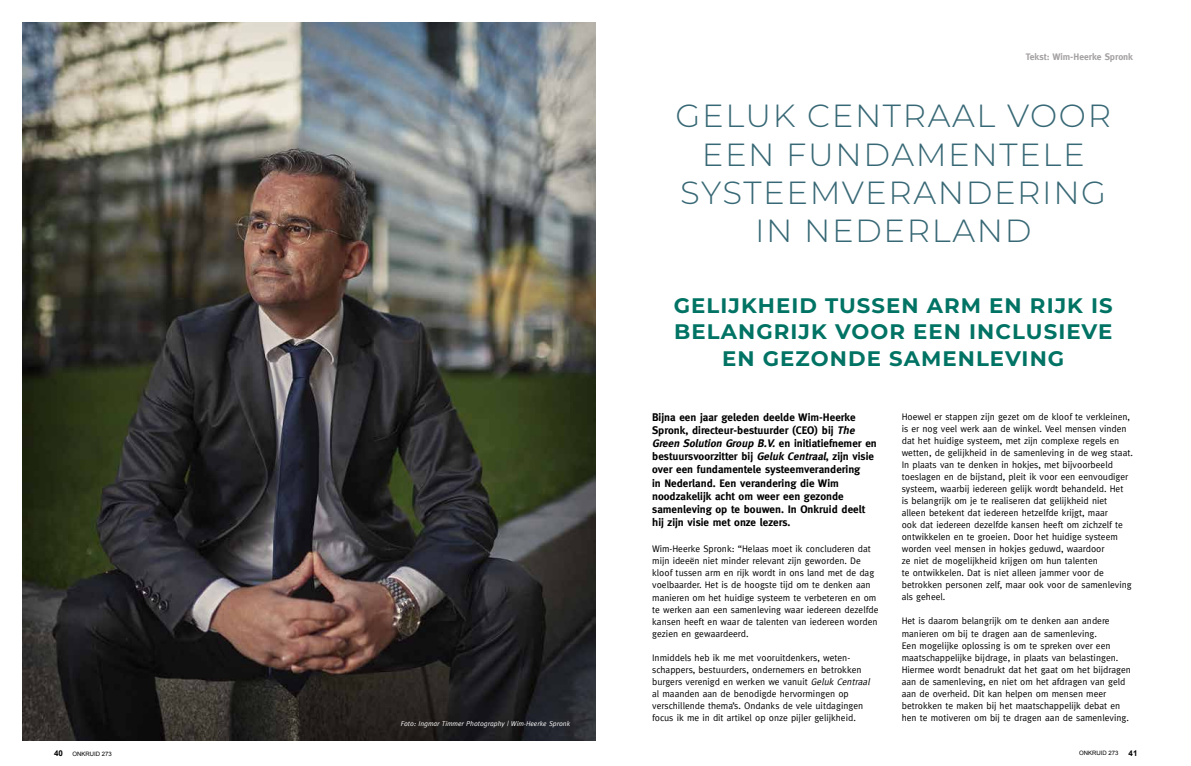
<style>
.page{position:relative;width:1191px;height:766px;background:#fff}
.page>*{position:absolute;margin:0;border:0;box-sizing:border-box;transform-origin:0 0}
.t1{font:300 32px/38.4px "Montserrat";letter-spacing:.05em;color:#376875;text-align:center}
.t2{font:700 21px/26.3px "Montserrat";letter-spacing:.05em;color:#007364;text-align:center}
.t3{font:700 11px/13.2px "Meta";color:#000}
.t4{font:9.5px/12px "Meta";color:#000}
.t5{font:700 9.5px "Meta";color:#a4a1a2}
.t6{font:700 8px "Arial";color:#000}
.t7{font:italic 7px "Meta";color:#fff}
.t8{font:6px "Arial";color:#000}
.s1{font-style:italic}
.s2{font-weight:700;font-size:8px}
</style>
<div class="page">
<img style="left:23px;top:23px;width:572px;height:717px">
<p class="t5" style="left:1025px;top:51px;width:109px">Tekst: Wim-Heerke Spronk</p>
<h1 class="t1" style="left:675px;top:95px;width:437px">GELUK CENTRAAL VOOR<br>EEN FUNDAMENTELE<br>SYSTEEMVERANDERING<br>IN NEDERLAND</h1>
<p class="t7" style="left:401px;top:720px;width:171px">Foto: Ingmar Timmer Photography | Wim-Heerke Spronk</p>
<h2 class="t2" style="left:674px;top:291px;width:440px">GELIJKHEID TUSSEN ARM EN RIJK IS<br>BELANGRIJK VOOR EEN INCLUSIEVE<br>EN GEZONDE SAMENLEVING</h2>
<p class="t3" style="left:652px;top:410px;width:226px">Bijna een jaar geleden deelde Wim-Heerke Spronk, directeur-bestuurder (CEO) bij <span class="s1">The Green Solution Group B.V.</span> e n i n i t i a t i e fn e m e r e n bestuursvoorzitter bij <span class="s1">Geluk Centraal</span>, zijn visie over een fundamentele systeemverandering<br>in Nederland. Een verandering die Wim noodzakelijk acht om weer een gezonde samenleving op te bouwen. In Onkruid deelt hij zijn visie met onze lezers.</p>
<p class="t4" style="left:652px;top:543px;width:228px">Wim-Heerke Spronk: “Helaas moet ik concluderen dat mijn ideeën niet minder relevant zijn geworden. De kloof tussen arm en rijk wordt in ons land met de dag voelbaarder. Het is de hoogste tijd om te denken aan manieren om het huidige systeem te verbeteren en om te werken aan een samenleving waar iedereen dezelfde kansen heeft en waar de talenten van iedereen worden gezien en gewaardeerd.</p>
<p class="t4" style="left:652px;top:651px;width:221px">Inmiddels heb ik me met vooruitdenkers, weten&shy;schappers, bestuurders, ondernemers en betrokken burgers verenigd en werken we vanuit <span class="s1">Geluk Centraal </span>al maanden aan de benodigde hervormingen op verschillende thema’s. Ondanks de vele uitdagingen focus ik me in dit artikel op onze pijler gelijkheid.</p>
<p class="t4" style="left:901px;top:411px;width:233px">Hoewel er stappen zijn gezet om de kloof te verkleinen, is er nog veel werk aan de winkel. Veel mensen vinden dat het huidige systeem, met zijn complexe regels en wetten, de gelijkheid in de samenleving in de weg staat.<br>In plaats van te denken in hokjes, met bijvoorbeeld toeslagen en de bijstand, pleit ik voor een eenvoudiger systeem, waarbij iedereen gelijk wordt behandeld. Het<br>is belangrijk om je te realiseren dat gelijkheid niet alleen betekent dat iedereen hetzelfde krijgt, maar<br>ook dat iedereen dezelfde kansen heeft om zichzelf te ontwikkelen en te groeien. Door het huidige systeem worden veel mensen in hokjes geduwd, waardoor<br>ze niet de mogelijkheid krijgen om hun talenten<br>te ontwikkelen. Dat is niet alleen jammer voor de betrokken personen zelf, maar ook voor de samenleving als geheel.</p>
<p class="t4" style="left:901px;top:615px;width:231px">Het is daarom belangrijk om te denken aan andere manieren om bij te dragen aan de samenleving.<br>Een mogelijke oplossing is om te spreken over een maatschappelijke bijdrage, in plaats van belastingen.<br>Hiermee wordt benadrukt dat het gaat om het bijdragen aan de samenleving, en niet om het afdragen van geld aan de overheid. Dit kan helpen om mensen meer betrokken te maken bij het maatschappelijk debat en hen te motiveren om bij te dragen aan de samenleving.</p>
<p class="t8" style="left:54px;top:750px;width:59px"><span class="s2">40</span> ONKRUID 273</p>
<p class="t8" style="left:1079px;top:749px;width:41px">ONKRUID 273</p>
<p class="t6" style="left:1128px;top:747px;width:10px">41</p>
</div>
